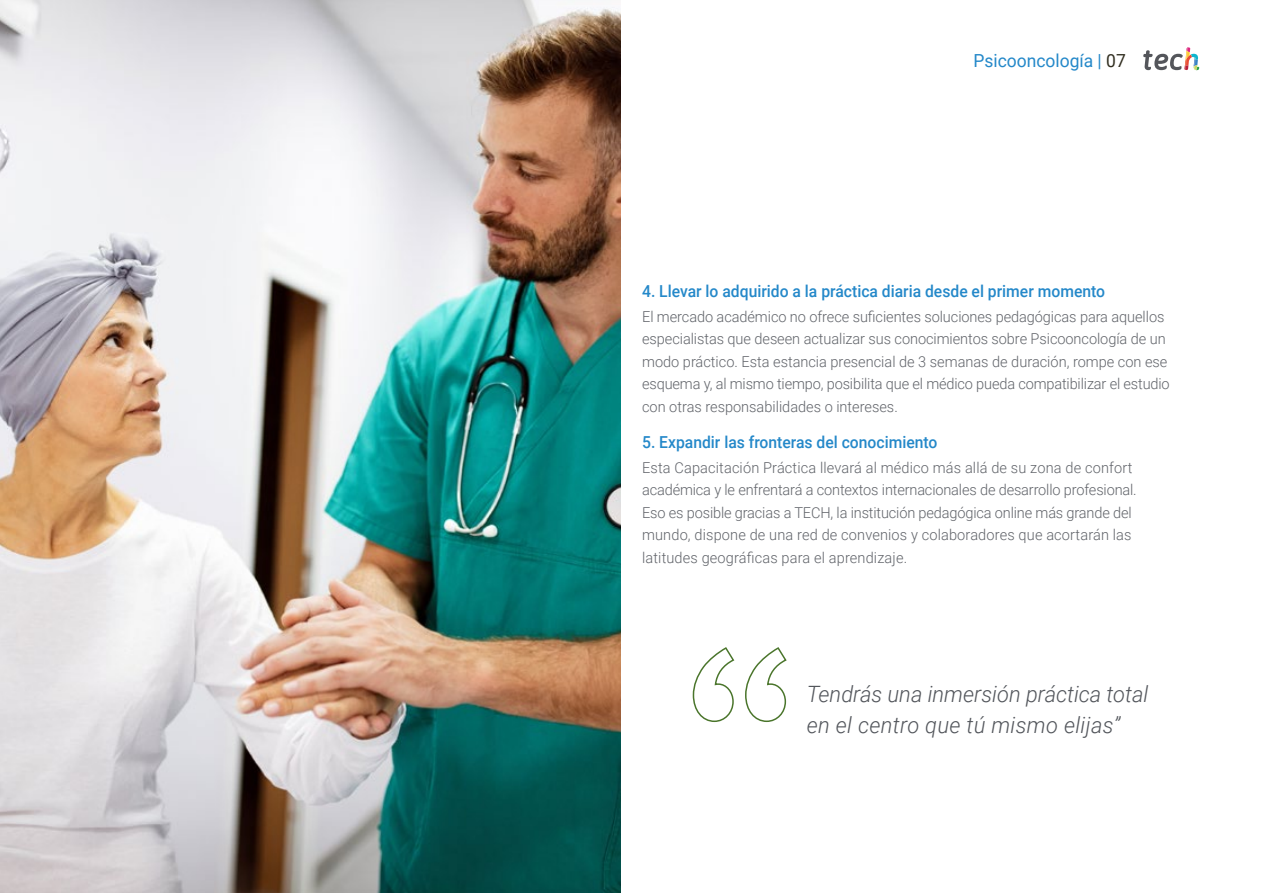
<style>
.page{position:relative;width:1263px;height:893px;background:#fff}
.page>*{position:absolute;margin:0;border:0;box-sizing:border-box;transform-origin:0 0}
.t1{font:italic 300 22.5px/31.5px "Roboto";color:#52555b}
.t2{font:18px "Roboto";color:#2488c9}
.t3{font:500 16.5px "Roboto";color:#2488c9;scale:.95 1}
.t4{font:300 15px/22.5px "Roboto";letter-spacing:-.005em;color:#61646a}
.s1{color:#312e20}
</style>
<div class="page">
<svg style="left:1143px;top:47px;width:56px;height:24px"></svg>
<img style="left:0;top:0;width:621px;height:893px">
<svg style="left:692px;top:647px;width:95px;height:75px"></svg>
<p class="t2" style="left:973px;top:48px;width:154px">Psicooncología | <span class="s1">07</span></p>
<p class="t3" style="left:642px;top:280px;width:489px">4. Llevar lo adquirido a la práctica diaria desde el primer momento</p>
<p class="t4" style="left:642px;top:305px;width:529px">El mercado académico no ofrece suficientes soluciones pedagógicas para aquellos especialistas que deseen actualizar sus conocimientos sobre Psicooncología de un modo práctico. Esta estancia presencial de 3 semanas de duración, rompe con ese esquema y, al mismo tiempo, posibilita que el médico pueda compatibilizar el estudio con otras responsabilidades o intereses.</p>
<p class="t3" style="left:642px;top:431px;width:312px">5. Expandir las fronteras del conocimiento</p>
<p class="t4" style="left:642px;top:456px;width:496px">Esta Capacitación Práctica llevará al médico más allá de su zona de confort académica y le enfrentará a contextos internacionales de desarrollo profesional.<br>Eso es posible gracias a TECH, la institución pedagógica online más grande del mundo, dispone de una red de convenios y colaboradores que acortarán las latitudes geográficas para el aprendizaje.</p>
<h1 class="t1" style="left:807px;top:677px;width:343px">Tendrás una inmersión práctica total en el centro que tú mismo elijas”</h1>
</div>
